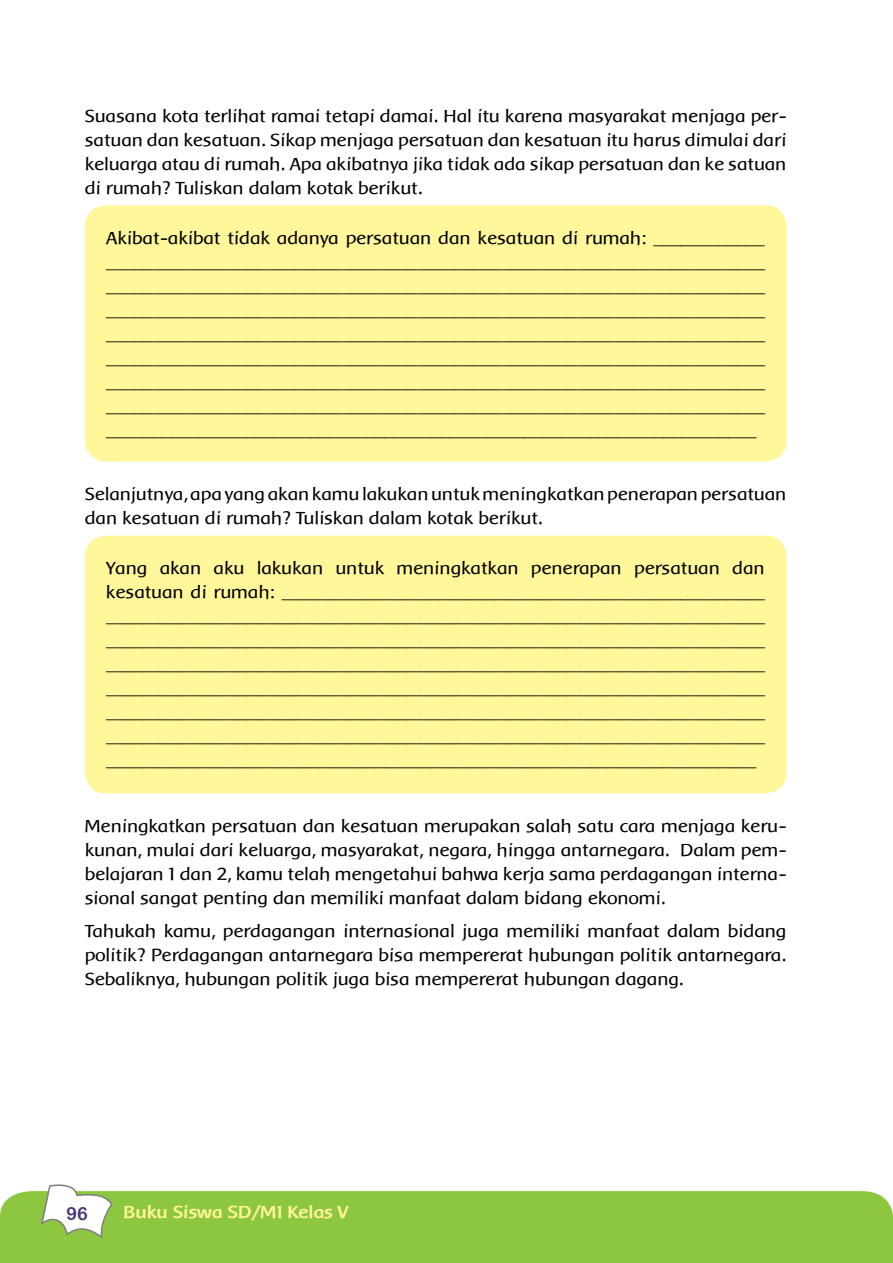
<style>
.page{position:relative;width:893px;height:1263px;background:#fff}
.page>*{position:absolute;margin:0;border:0;box-sizing:border-box;transform-origin:0 0}
.Teks{font:18px/24px "Baar Metanoia";color:#000;text-align:justify}
.t1{font:700 18px "Baar Metanoia";color:#fff799}
.t2{font:18px "Arial Rounded MT Bold";color:#473277}
</style>
<div class="page">
<div style="left:0;top:1191px;width:893px;height:72px;background:#8dc73f"></div>
<svg style="left:40px;top:1184px;width:74px;height:56px"></svg>
<div style="left:85px;top:205px;width:702px;height:256px;background:#fff799;border-radius:21px"></div>
<div style="left:85px;top:536px;width:702px;height:257px;background:#fff799;border-radius:21px"></div>
<p class="Teks" style="left:85px;top:104px;width:703px">Suasana kota terlihat ramai tetapi damai. Hal itu karena masyarakat menjaga per&shy;satuan dan kesatuan. Sikap menjaga persatuan dan kesatuan itu harus dimulai dari keluarga atau di rumah. Apa akibatnya jika tidak ada sikap persatuan dan ke satuan di rumah? Tuliskan dalam kotak berikut.</p>
<p class="Teks" style="left:106px;top:226px;width:660px">Akibat-akibat tidak adanya persatuan dan kesatuan di rumah: ____________ ______________________________________________________________________ ______________________________________________________________________ ______________________________________________________________________ ______________________________________________________________________ ______________________________________________________________________ ______________________________________________________________________ ______________________________________________________________________ ______________________________________________________________________</p>
<p class="Teks" style="left:85px;top:482px;width:703px">Selanjutnya, apa yang akan kamu lakukan untuk meningkatkan penerapan persatuan dan kesatuan di rumah? Tuliskan dalam kotak berikut.</p>
<p class="Teks" style="left:106px;top:556px;width:660px">Yang akan aku lakukan untuk meningkatkan penerapan persatuan dan kesatuan di rumah: ____________________________________________________ ______________________________________________________________________ ______________________________________________________________________ ______________________________________________________________________ ______________________________________________________________________ ______________________________________________________________________ ______________________________________________________________________ ______________________________________________________________________</p>
<p class="Teks" style="left:85px;top:814px;width:703px">Meningkatkan persatuan dan kesatuan merupakan salah satu cara menjaga keru&shy;kunan, mulai dari keluarga, masyarakat, negara, hingga antarnegara. Dalam pem&shy;belajaran 1 dan 2, kamu telah mengetahui bahwa kerja sama perdagangan interna&shy;sional sangat penting dan memiliki manfaat dalam bidang ekonomi.</p>
<p class="Teks" style="left:85px;top:919px;width:703px">Tahukah kamu, perdagangan internasional juga memiliki manfaat dalam bidang politik? Perdagangan antarnegara bisa mempererat hubungan politik antarnegara.<br>Sebaliknya, hubungan politik juga bisa mempererat hubungan dagang.</p>
<p class="t2" style="left:67px;top:1203px;width:23px">96</p>
<p class="t1" style="left:124px;top:1202px;width:226px">Buku Siswa SD/MI Kelas V</p>
</div>
